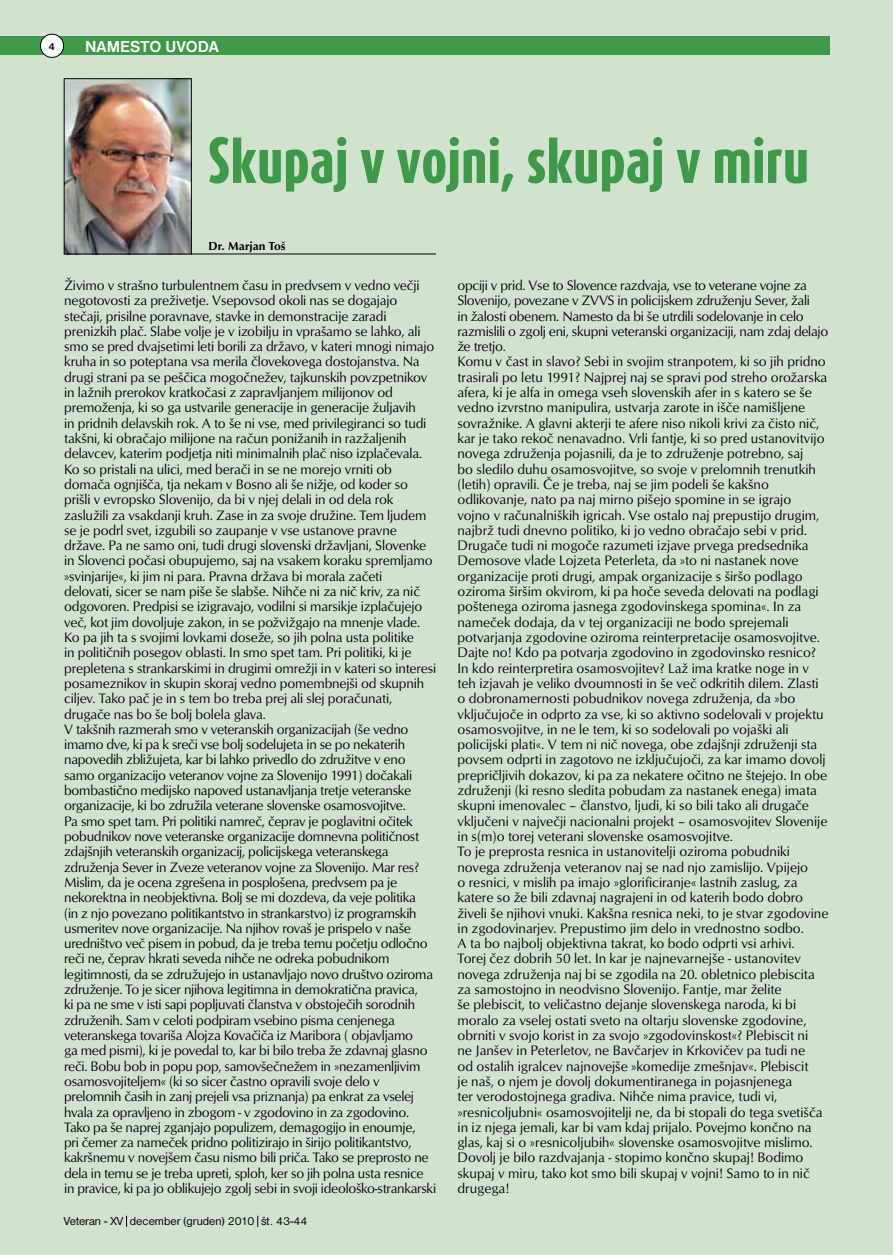
<style>
.page{position:relative;width:893px;height:1255px;background:#fff}
.page>*{position:absolute;margin:0;border:0;box-sizing:border-box;transform-origin:0 0}
.t1{font:800 54px "Dax Compact";color:#3e9a48}
.t2{font:700 16.5px "Nimbus San DEE";color:#fff}
.t3{font:14.1px/15.3px "Optus TEE";letter-spacing:-.01em;color:#000}
.t4{font:12px "Nimbus San DEE";color:#000}
.t5{font:500 12px "Optus TEE";color:#000}
.t6{font:700 10.5px "Nimbus San DEE";color:#000}
</style>
<div class="page">
<div style="left:0;top:0;width:893px;height:1254px;background:#d1e3cf"></div>
<div style="left:0;top:36px;width:829px;height:19px;background:#3e9a48"></div>
<div style="left:40px;top:34px;width:24px;height:23px;background:#fff;border-radius:50%"></div>
<div style="left:40px;top:34px;width:24px;height:24px;border:1px solid #000;border-radius:50%"></div>
<img style="left:66px;top:80px;width:124px;height:172px">
<div style="left:64px;top:78px;width:128px;height:176px;border:1px solid #000"></div>
<hr style="left:192px;top:254px;width:244px;height:1px;background:#000">
<p class="t6" style="left:49px;top:40px;width:8px">4</p>
<p class="t2" style="left:85px;top:37px;width:135px">NAMESTO UVODA</p>
<h1 class="t1" style="left:208px;top:125px;width:603px">Skupaj v vojni, skupaj v miru</h1>
<p class="t5" style="left:209px;top:238px;width:79px">Dr. Marjan Toš</p>
<p class="t3" style="left:64px;top:277px;width:374px">Živimo v strašno turbulentnem času in predvsem v vedno večji negotovosti za preživetje. Vsepovsod okoli nas se dogajajo stečaji, prisilne poravnave, stavke in demonstracije zaradi prenizkih plač. Slabe volje je v izobilju in vprašamo se lahko, ali smo se pred dvajsetimi leti borili za državo, v kateri mnogi nimajo kruha in so poteptana vsa merila človekovega dostojanstva. Na drugi strani pa se peščica mogočnežev, tajkunskih povzpetnikov in lažnih prerokov kratkočasi z zapravljanjem milijonov od premoženja, ki so ga ustvarile generacije in generacije žuljavih<br>in pridnih delavskih rok. A to še ni vse, med privilegiranci so tudi takšni, ki obračajo milijone na račun ponižanih in razžaljenih delavcev, katerim podjetja niti minimalnih plač niso izplačevala.<br>Ko so pristali na ulici, med berači in se ne morejo vrniti ob domača ognjišča, tja nekam v Bosno ali še nižje, od koder so prišli v evropsko Slovenijo, da bi v njej delali in od dela rok zaslužili za vsakdanji kruh. Zase in za svoje družine. Tem ljudem se je podrl svet, izgubili so zaupanje v vse ustanove pravne države. Pa ne samo oni, tudi drugi slovenski državljani, Slovenke in Slovenci počasi obupujemo, saj na vsakem koraku spremljamo »svinjarije«, ki jim ni para. Pravna država bi morala začeti<br>delovati, sicer se nam piše še slabše. Nihče ni za nič kriv, za nič odgovoren. Predpisi se izigravajo, vodilni si marsikje izplačujejo več, kot jim dovoljuje zakon, in se požvižgajo na mnenje vlade.<br>Ko pa jih ta s svojimi lovkami doseže, so jih polna usta politike<br>in političnih posegov oblasti. In smo spet tam. Pri politiki, ki je prepletena s strankarskimi in drugimi omrežji in v kateri so interesi posameznikov in skupin skoraj vedno pomembnejši od skupnih ciljev. Tako pač je in s tem bo treba prej ali slej poračunati, drugače nas bo še bolj bolela glava.<br>V takšnih razmerah smo v veteranskih organizacijah (še vedno imamo dve, ki pa k sreči vse bolj sodelujeta in se po nekaterih napovedih zbližujeta, kar bi lahko privedlo do združitve v eno samo organizacijo veteranov vojne za Slovenijo 1991) dočakali bombastično medijsko napoved ustanavljanja tretje veteranske organizacije, ki bo združila veterane slovenske osamosvojitve.<br>Pa smo spet tam. Pri politiki namreč, čeprav je poglavitni očitek pobudnikov nove veteranske organizacije domnevna političnost zdajšnjih veteranskih organizacij, policijskega veteranskega združenja Sever in Zveze veteranov vojne za Slovenijo. Mar res?<br>Mislim, da je ocena zgrešena in posplošena, predvsem pa je nekorektna in neobjektivna. Bolj se mi dozdeva, da veje politika<br>(in z njo povezano politikantstvo in strankarstvo) iz programskih usmeritev nove organizacije. Na njihov rovaš je prispelo v naše uredništvo več pisem in pobud, da je treba temu početju odločno reči ne, čeprav hkrati seveda nihče ne odreka pobudnikom legitimnosti, da se združujejo in ustanavljajo novo društvo oziroma združenje. To je sicer njihova legitimna in demokratična pravica,<br>ki pa ne sme v isti sapi popljuvati članstva v obstoječih sorodnih združenih. Sam v celoti podpiram vsebino pisma cenjenega veteranskega tovariša Alojza Kovačiča iz Maribora ( objavljamo<br>ga med pismi), ki je povedal to, kar bi bilo treba že zdavnaj glasno reči. Bobu bob in popu pop, samovšečnežem in »nezamenljivim osamosvojiteljem« (ki so sicer častno opravili svoje delo v prelomnih časih in zanj prejeli vsa priznanja) pa enkrat za vselej hvala za opravljeno in zbogom - v zgodovino in za zgodovino.<br>Tako pa še naprej zganjajo populizem, demagogijo in enoumje,<br>pri čemer za nameček pridno politizirajo in širijo politikantstvo, kakršnemu v novejšem času nismo bili priča. Tako se preprosto ne dela in temu se je treba upreti, sploh, ker so jih polna usta resnice in pravice, ki pa jo oblikujejo zgolj sebi in svoji ideološko-strankarski</p>
<p class="t4" style="left:64px;top:1213px;width:245px">Veteran - XV december (gruden) 2010 št. 43-44</p>
<p class="t3" style="left:457px;top:277px;width:372px">opciji v prid. Vse to Slovence razdvaja, vse to veterane vojne za Slovenijo, povezane v ZVVS in policijskem združenju Sever, žali<br>in žalosti obenem. Namesto da bi še utrdili sodelovanje in celo razmislili o zgolj eni, skupni veteranski organizaciji, nam zdaj delajo že tretjo.<br>Komu v čast in slavo? Sebi in svojim stranpotem, ki so jih pridno trasirali po letu 1991? Najprej naj se spravi pod streho orožarska afera, ki je alfa in omega vseh slovenskih afer in s katero se še vedno izvrstno manipulira, ustvarja zarote in išče namišljene sovražnike. A glavni akterji te afere niso nikoli krivi za čisto nič, kar je tako rekoč nenavadno. Vrli fantje, ki so pred ustanovitvijo novega združenja pojasnili, da je to združenje potrebno, saj<br>bo sledilo duhu osamosvojitve, so svoje v prelomnih trenutkih (letih) opravili. Če je treba, naj se jim podeli še kakšno odlikovanje, nato pa naj mirno pišejo spomine in se igrajo<br>vojno v računalniških igricah. Vse ostalo naj prepustijo drugim, najbrž tudi dnevno politiko, ki jo vedno obračajo sebi v prid.<br>Drugače tudi ni mogoče razumeti izjave prvega predsednika Demosove vlade Lojzeta Peterleta, da »to ni nastanek nove organizacije proti drugi, ampak organizacije s širšo podlago oziroma širšim okvirom, ki pa hoče seveda delovati na podlagi poštenega oziroma jasnega zgodovinskega spomina«. In za nameček dodaja, da v tej organizaciji ne bodo sprejemali potvarjanja zgodovine oziroma reinterpretacije osamosvojitve.<br>Dajte no! Kdo pa potvarja zgodovino in zgodovinsko resnico?<br>In kdo reinterpretira osamosvojitev? Laž ima kratke noge in v teh izjavah je veliko dvoumnosti in še več odkritih dilem. Zlasti o dobronamernosti pobudnikov novega združenja, da »bo vključujoče in odprto za vse, ki so aktivno sodelovali v projektu osamosvojitve, in ne le tem, ki so sodelovali po vojaški ali policijski plati«. V tem ni nič novega, obe zdajšnji združenji sta povsem odprti in zagotovo ne izključujoči, za kar imamo dovolj prepričljivih dokazov, ki pa za nekatere očitno ne štejejo. In obe združenji (ki resno sledita pobudam za nastanek enega) imata skupni imenovalec – članstvo, ljudi, ki so bili tako ali drugače vključeni v največji nacionalni projekt – osamosvojitev Slovenije in s(m)o torej veterani slovenske osamosvojitve.<br>To je preprosta resnica in ustanovitelji oziroma pobudniki novega združenja veteranov naj se nad njo zamislijo. Vpijejo<br>o resnici, v mislih pa imajo »glorificiranje« lastnih zaslug, za katere so že bili zdavnaj nagrajeni in od katerih bodo dobro živeli še njihovi vnuki. Kakšna resnica neki, to je stvar zgodovine in zgodovinarjev. Prepustimo jim delo in vrednostno sodbo.<br>A ta bo najbolj objektivna takrat, ko bodo odprti vsi arhivi.<br>Torej čez dobrih 50 let. In kar je najnevarnejše - ustanovitev novega združenja naj bi se zgodila na 20. obletnico plebiscita za samostojno in neodvisno Slovenijo. Fantje, mar želite<br>še plebiscit, to veličastno dejanje slovenskega naroda, ki bi moralo za vselej ostati sveto na oltarju slovenske zgodovine, obrniti v svojo korist in za svojo »zgodovinskost«? Plebiscit ni<br>ne Janšev in Peterletov, ne Bavčarjev in Krkovičev pa tudi ne<br>od ostalih igralcev najnovejše »komedije zmešnjav«. Plebiscit<br>je naš, o njem je dovolj dokumentiranega in pojasnjenega<br>ter verodostojnega gradiva. Nihče nima pravice, tudi vi, »resnicoljubni« osamosvojitelji ne, da bi stopali do tega svetišča in iz njega jemali, kar bi vam kdaj prijalo. Povejmo končno na glas, kaj si o »resnicoljubih« slovenske osamosvojitve mislimo.<br>Dovolj je bilo razdvajanja - stopimo končno skupaj! Bodimo skupaj v miru, tako kot smo bili skupaj v vojni! Samo to in nič drugega!</p>
</div>
